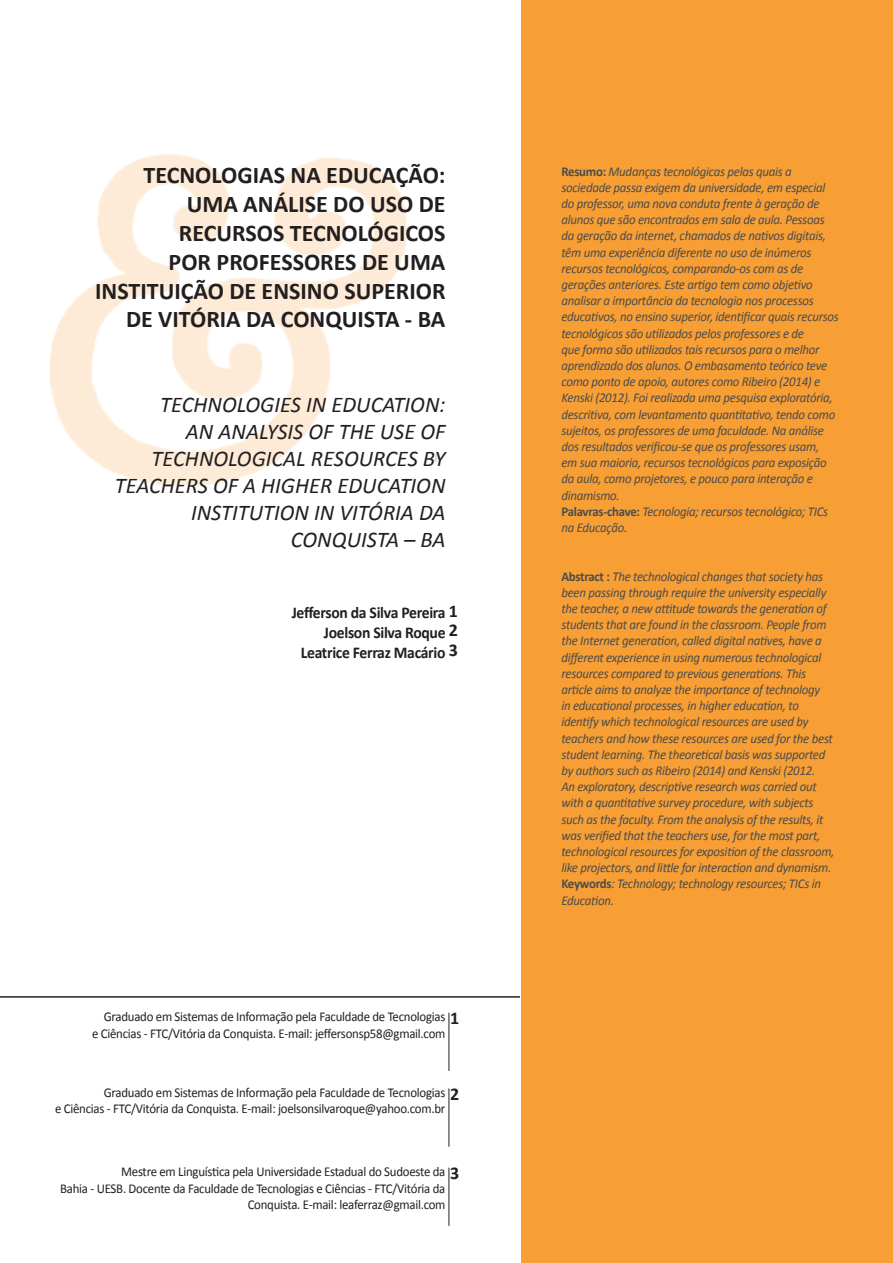
<style>
.page{position:relative;width:893px;height:1263px;background:#fff}
.page>*{position:absolute;margin:0;border:0;box-sizing:border-box;transform-origin:0 0}
.t1{font:700 24px/28.8px "Calibri";color:#231f20;text-align:right}
.t2{font:italic 22.5px/27px "Calibri";color:#231f20;text-align:right}
.t3{font:700 18px "Calibri";color:#231f20}
.t4{font:700 16.5px/19.8px "Calibri";letter-spacing:-.02em;color:#231f20;text-align:right;scale:.95 1}
.t5{font:italic 13.5px/16.2px "Calibri";letter-spacing:-.02em;color:#4b4c4d;scale:.95 1}
.t6{font:13.5px/16.2px "Calibri";letter-spacing:-.02em;color:#231f20;text-align:right;scale:.95 1}
.s1{font-size:18px}
.s2{font-weight:700;font-style:normal}
</style>
<div class="page">
<div style="left:521px;top:0;width:372px;height:1263px;background:#f79e34"></div>
<img style="left:49px;top:154px;width:387px;height:332px">
<hr style="left:0;top:996px;width:520px;height:2px;background:#231f20">
<hr style="left:449px;top:1013px;width:1px;height:58px;background:#231f20">
<hr style="left:449px;top:1088px;width:1px;height:59px;background:#231f20">
<hr style="left:449px;top:1167px;width:1px;height:59px;background:#231f20">
<h1 class="t1" style="left:95px;top:161px;width:352px">TECNOLOGIAS NA EDUCAÇÃO:<br>UMA ANÁLISE DO USO DE<br>RECURSOS TECNOLÓGICOS<br>POR PROFESSORES DE UMA<br>INSTITUIÇÃO DE ENSINO SUPERIOR<br>DE VITÓRIA DA CONQUISTA - BA</h1>
<h2 class="t2" style="left:115px;top:390px;width:332px">TECHNOLOGIES IN EDUCATION:<br>AN ANALYSIS OF THE USE OF<br>TECHNOLOGICAL RESOURCES BY<br>TEACHERS OF A HIGHER EDUCATION<br>INSTITUTION IN VITÓRIA DA<br>CONQUISTA – BA</h2>
<p class="t4" style="left:292px;top:602px;width:177px">Jefferson da Silva Pereira <span class="s1">1<br></span>Joelson Silva Roque <span class="s1">2<br></span>Leatrice Ferraz Macário <span class="s1">3</span></p>
<p class="t6" style="left:92px;top:1009px;width:373px">Graduado em Sistemas de Informação pela Faculdade de Tecnologias<br>e Ciências - FTC/Vitória da Conquista. E-mail: jeffersonsp58@gmail.com</p>
<h3 class="t3" style="left:450px;top:1006px;width:11px">1</h3>
<h3 class="t3" style="left:450px;top:1082px;width:11px">2</h3>
<p class="t6" style="left:55px;top:1085px;width:412px">Graduado em Sistemas de Informação pela Faculdade de Tecnologias<br>e Ciências - FTC/Vitória da Conquista. E-mail: joelsonsilvaroque@yahoo.com.br</p>
<p class="t6" style="left:60px;top:1164px;width:407px">Mestre em Linguística pela Universidade Estadual do Sudoeste da<br>Bahia - UESB. Docente da Faculdade de Tecnologias e Ciências - FTC/Vitória da<br>Conquista. E-mail: leaferraz@gmail.com</p>
<h3 class="t3" style="left:450px;top:1161px;width:11px">3</h3>
<p class="t5" style="left:561px;top:162px;width:294px"><span class="s2">Resumo:</span> Mudanças tecnológicas pelas quais a sociedade passa exigem da universidade, em especial do professor, uma nova conduta frente à geração de alunos que são encontrados em sala de aula. Pessoas da geração da internet, chamados de nativos digitais, têm uma experiência diferente no uso de inúmeros recursos tecnológicos, comparando-os com as de gerações anteriores. Este artigo tem como objetivo analisar a importância da tecnologia nos processos educativos, no ensino superior, identificar quais recursos tecnológicos são utilizados pelos professores e de<br>que forma são utilizados tais recursos para o melhor aprendizado dos alunos. O embasamento teórico teve como ponto de apoio, autores como Ribeiro (2014) e Kenski (2012). Foi realizada uma pesquisa exploratória, descritiva, com levantamento quantitativo, tendo como sujeitos, os professores de uma faculdade. Na análise dos resultados verificou-se que os professores usam,<br>em sua maioria, recursos tecnológicos para exposição da aula, como projetores, e pouco para interação e dinamismo.<br><span class="s2">Palavras-chave:</span> Tecnologia; recursos tecnológico; TICs na Educação.</p>
<p class="t5" style="left:561px;top:567px;width:289px"><span class="s2">Abstract :</span> The technological changes that society has been passing through require the university especially the teacher, a new attitude towards the generation of students that are found in the classroom. People from the Internet generation, called digital natives, have a different experience in using numerous technological resources compared to previous generations. This article aims to analyze the importance of technology<br>in educational processes, in higher education, to identify which technological resources are used by teachers and how these resources are used for the best student learning. The theoretical basis was supported by authors such as Ribeiro (2014) and Kenski (2012.<br>An exploratory, descriptive research was carried out with a quantitative survey procedure, with subjects such as the faculty. From the analysis of the results, it was verified that the teachers use, for the most part, technological resources for exposition of the classroom, like projectors, and little for interaction and dynamism.<br><span class="s2">Keywords</span>: Technology; technology resources; TICs in Education.</p>
</div>
